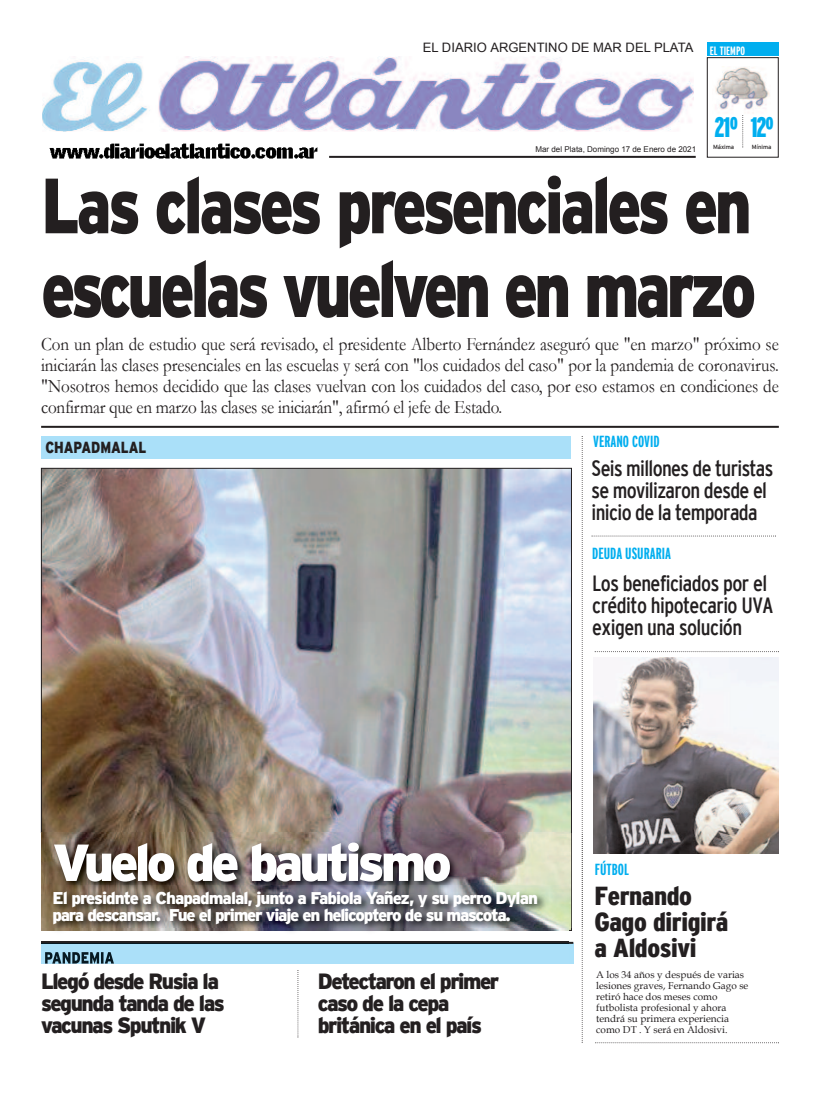
<style>
.page{position:relative;width:820px;height:1095px;background:#fff}
.page>*{position:absolute;margin:0;border:0;box-sizing:border-box;transform-origin:0 0}
.t1{font:900 78px/83.7px "Interstate";letter-spacing:-.065em;color:#231f20;scale:.81 1}
.t2{font:900 52px "Interstate";letter-spacing:-.07em;color:#fff}
.t3{font:900 extra-condensed 28px "Interstate";color:#00aeef}
.t4{font:900 condensed 26px/26px "Interstate";letter-spacing:-.015em;color:#231f20;scale:1.07 1}
.t5{font:condensed 22px/22px "Interstate";letter-spacing:-.03em;color:#231f20}
.t6{font:900 22px/22px "Interstate";letter-spacing:-.07em;color:#231f20;scale:.95 1}
.t7{font:19px/21px "Garamond";letter-spacing:-.015em;color:#231f20;text-align:justify;scale:.9 1}
.t8{font:900 17px/17px "Interstate";letter-spacing:-.07em;color:#fff}
.t9{font:700 extra-condensed 16px "Interstate";color:#00aeef}
.t10{font:900 16px "Interstate";color:#231f20;scale:.8 1}
.t11{font:13px "Arial";color:#231f20}
.t12{font:700 extra-condensed 12px "Interstate";color:#fff}
.t13{font:10px/11px "Book Antiqua";color:#231f20}
.t14{font:8px "Arial";color:#231f20}
.t15{font:6px "Interstate";letter-spacing:-.005em;color:#231f20}
</style>
<div class="page">
<img style="left:43px;top:470px;width:526px;height:458px">
<svg style="left:581px;top:436px;width:1px;height:605px"></svg>
<hr style="left:41px;top:941px;width:532px;height:2px;background:#231f20">
<hr style="left:41px;top:426px;width:737px;height:2px;background:#231f20">
<div style="left:41px;top:436px;width:529px;height:23px;background:#aae0f9"></div>
<svg style="left:591px;top:535px;width:183px;height:1px"></svg>
<svg style="left:594px;top:651px;width:184px;height:1px"></svg>
<img style="left:593px;top:657px;width:185px;height:196px">
<img style="left:568px;top:832px;width:4px;height:95px">
<img style="left:41px;top:832px;width:527px;height:53px">
<img style="left:581px;top:832px;width:1px;height:30px">
<img style="left:42px;top:56px;width:651px;height:75px">
<hr style="left:329px;top:156px;width:366px;height:2px;background:#231f20">
<div style="left:706px;top:57px;width:72px;height:100px;border:1px solid #231f20"></div>
<div style="left:706px;top:43px;width:72px;height:13px;background:#00aeef"></div>
<svg style="left:742px;top:115px;width:1px;height:32px"></svg>
<img style="left:715px;top:66px;width:55px;height:47px">
<img style="left:41px;top:930px;width:527px;height:34px">
<img style="left:41px;top:941px;width:527px;height:22px">
<img style="left:42px;top:927px;width:526px;height:3px">
<img style="left:45px;top:951px;width:69px;height:13px">
<img style="left:41px;top:885px;width:527px;height:42px">
<svg style="left:297px;top:970px;width:1px;height:67px"></svg>
<img style="left:49px;top:143px;width:269px;height:16px">
<p class="t11" style="left:423px;top:40px;width:272px">EL DIARIO ARGENTINO DE MAR DEL PLATA</p>
<p class="t12" style="left:709px;top:44px;width:37px">EL TIEMPO</p>
<p class="t14" style="left:535px;top:145px;width:162px">Mar del Plata, Domingo 17 de Enero de 2021</p>
<h3 class="t3" style="left:714px;top:111px;width:61px">21º 12º</h3>
<p class="t15" style="left:712px;top:143px;width:23px">Máxima</p>
<p class="t15" style="left:751px;top:143px;width:21px">Mínima</p>
<h1 class="t1" style="left:41px;top:163px;width:884px">Las clases presenciales en escuelas vuelven en marzo</h1>
<p class="t7" style="left:41px;top:334px;width:820px">Con un plan de estudio que será revisado, el presidente Alberto Fernández aseguró que "en marzo" próximo se iniciarán las clases presenciales en las escuelas y será con "los cuidados del caso" por la pandemia de coronavirus. "Nosotros hemos decidido que las clases vuelvan con los cuidados del caso, por eso estamos en condiciones de confirmar que en marzo las clases se iniciarán", afirmó el jefe de Estado.</p>
<p class="t10" style="left:45px;top:438px;width:128px">CHAPADMALAL</p>
<p class="t9" style="left:593px;top:432px;width:68px">VERANO COVID</p>
<p class="t5" style="left:591px;top:457px;width:183px">Seis millones de turistas se movilizaron desde el inicio de la temporada</p>
<p class="t9" style="left:592px;top:544px;width:80px">DEUDA USURARIA</p>
<p class="t5" style="left:592px;top:572px;width:183px">Los beneficiados por el crédito hipotecario UVA exigen una solución</p>
<h2 class="t2" style="left:52px;top:832px;width:400px">Vuelo de bautismo</h2>
<p class="t8" style="left:52px;top:889px;width:487px">El presidnte a Chapadmalal, junto a Fabiola Yañez, y su perro Dylan para descansar. Fue el primer viaje en helicoptero de su mascota.</p>
<p class="t6" style="left:41px;top:969px;width:195px">Llegó desde Rusia la segunda tanda de las vacunas Sputnik V</p>
<p class="t6" style="left:318px;top:969px;width:192px">Detectaron el primer caso de la cepa británica en el país</p>
<p class="t9" style="left:594px;top:860px;width:36px">FÚTBOL</p>
<h3 class="t4" style="left:594px;top:882px;width:127px">Fernando<br>Gago dirigirá a Aldosivi</h3>
<p class="t13" style="left:596px;top:969px;width:154px">A los 34 años y después de varias lesiones graves, Fernando Gago se retiró hace dos meses como futbolista profesional y ahora tendrá su primera experiencia como DT . Y será en Aldosivi.</p>
</div>
